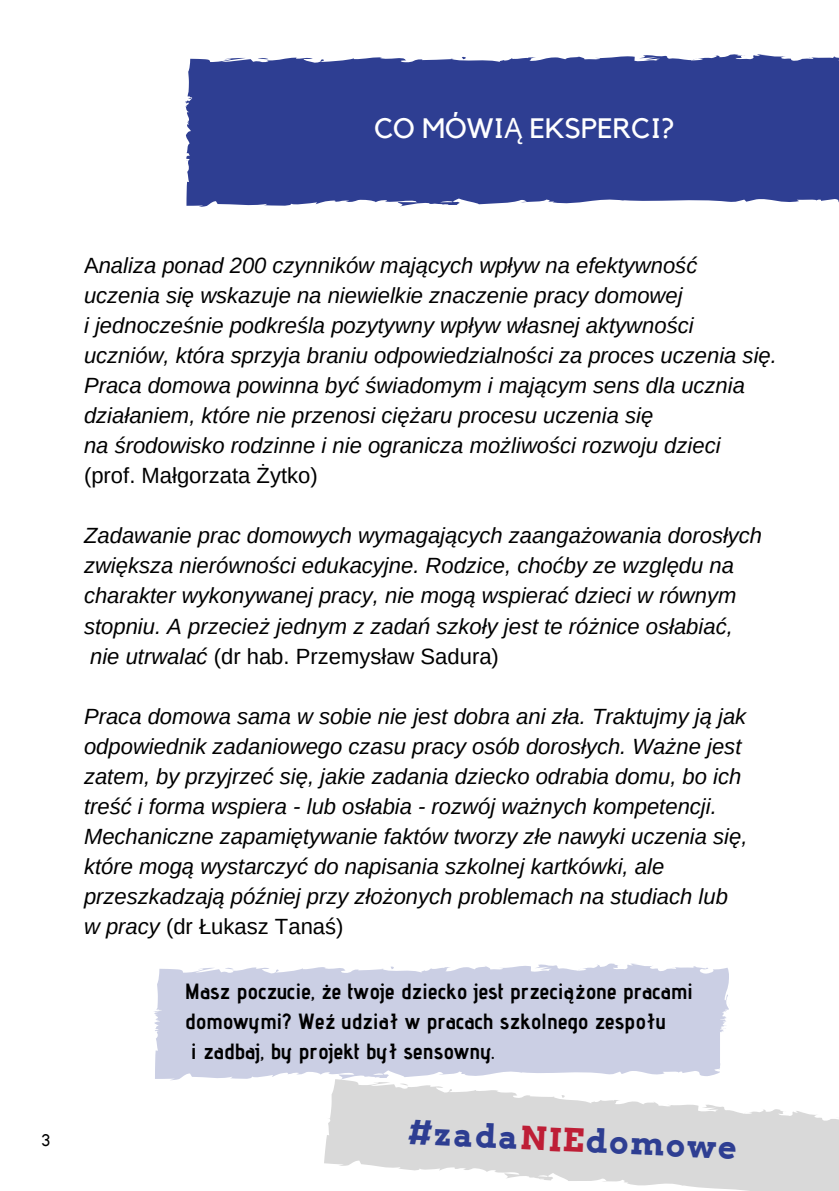
<style>
.page{position:relative;width:839px;height:1191px;background:#fff}
.page>*{position:absolute;margin:0;border:0;box-sizing:border-box;transform-origin:0 0}
.t1{font:700 32px "Arvo";color:#2e3e92}
.t2{font:28px "Kollektif";color:#fff}
.t3{font:italic 22px/30px "Arimo";color:#000}
.t4{font:700 22px/30px "Advent Pro";color:#000}
.t5{font:22px "Arimo";color:#000}
.t6{font:16px "Arvo";color:#000}
.s1{font-family:"Noto Sans"}
.s2{font-style:normal}
.s3{color:#be1e36}
</style>
<div class="page">
<svg style="left:185px;top:54px;width:653px;height:153px;background:#3c4b99"></svg>
<svg style="left:324px;top:1080px;width:514px;height:111px;fill:#d9d9d9"></svg>
<svg style="left:154px;top:963px;width:575px;height:117px;background:#d0d4e7"></svg>
<p class="t2" style="left:374px;top:115px;width:302px">CO MÓWI<span class="s1">Ą</span> EKSPERCI?</p>
<p class="t6" style="left:42px;top:1131px;width:10px">3</p>
<p class="t3" style="left:84px;top:250px;width:694px"><span class="s2">A</span>naliza ponad 200 czynników mających wpływ na efektywność uczenia się wskazuje na niewielkie znaczenie pracy domowej<br>i jednocześnie podkreśla pozytywny wpływ własnej aktywności uczniów, która sprzyja braniu odpowiedzialności za proces uczenia się.<br>Praca domowa powinna być świadomym i mającym sens dla ucznia działaniem, które nie przenosi ciężaru procesu uczenia się<br>na środowisko rodzinne i nie ogranicza możliwości rozwoju dzieci</p>
<p class="t5" style="left:84px;top:463px;width:235px">(prof. Małgorzata Żytko)</p>
<p class="t3" style="left:84px;top:521px;width:679px">Zadawanie prac domowych wymagających zaangażowania dorosłych zwiększa nierówności edukacyjne. Rodzice, choćby ze względu na charakter wykonywanej pracy, nie mogą wspierać dzieci w równym stopniu. A przecież jednym z zadań szkoły jest te różnice osłabiać, nie utrwalać <span class="s2">(dr hab. Przemysław Sadura)</span></p>
<p class="t3" style="left:84px;top:701px;width:665px">Praca domowa sama w sobie nie jest dobra ani zła. Traktujmy ją jak odpowiednik zadaniowego czasu pracy osób dorosłych. Ważne jest zatem, by przyjrzeć się, jakie zadania dziecko odrabia domu, bo ich treść i forma wspiera - lub osłabia - rozwój ważnych kompetencji.<br>Mechaniczne zapamiętywanie faktów tworzy złe nawyki uczenia się, które mogą wystarczyć do napisania szkolnej kartkówki, ale przeszkadzają później przy złożonych problemach na studiach lub w pracy <span class="s2">(dr Łukasz Tanaś)</span></p>
<p class="t4" style="left:185px;top:976px;width:510px">Masz poczucie, że twoje dziecko jest przeciążone pracami domowymi? Weź udział w pracach szkolnego zespołu<br>i zadbaj, by projekt był sensowny.</p>
<h1 class="t1" style="left:410px;top:1112px;width:330px;rotate:3deg">#zada<span class="s3">NIE</span>domowe</h1>
</div>
